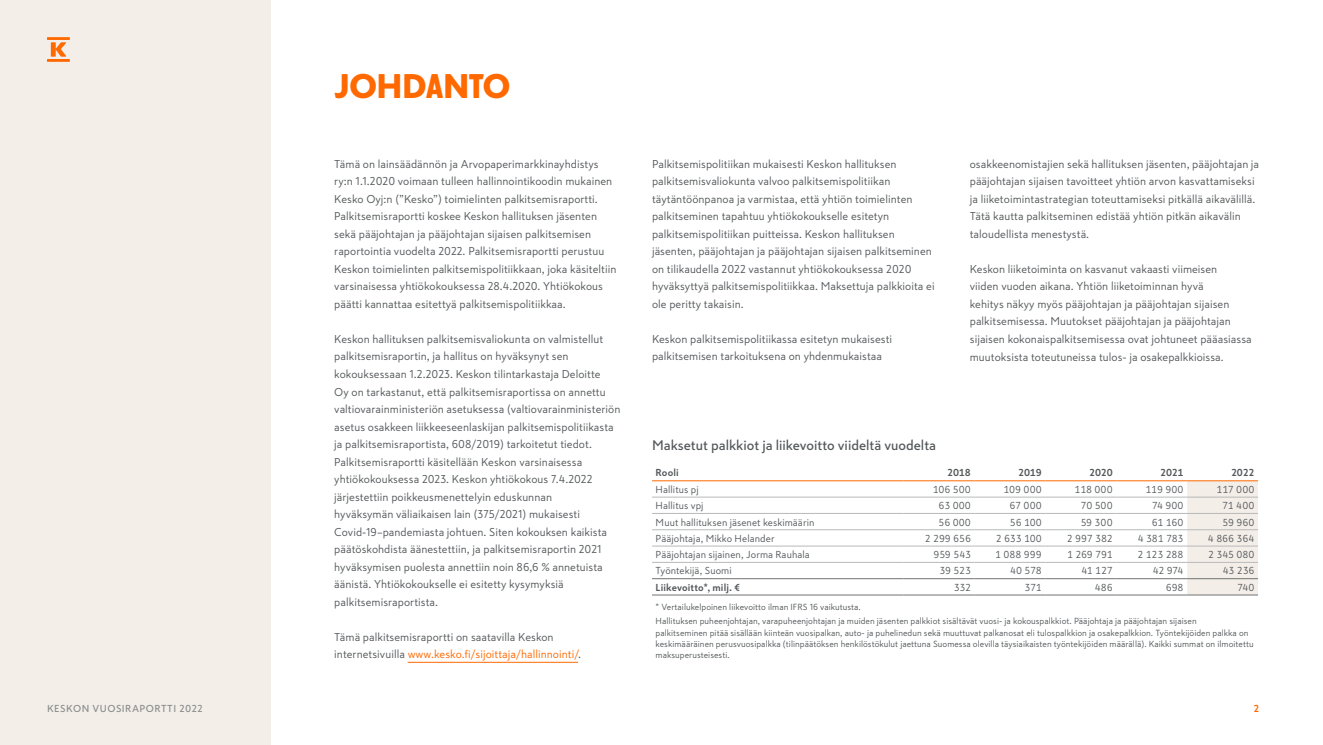
<style>
.page{position:relative;width:1323px;height:745px;background:#fff}
.page>*{position:absolute;margin:0;border:0;box-sizing:border-box;transform-origin:0 0}
.t1{font:900 33.75px "Skatta Sans Headline";letter-spacing:-.005em;color:#ff6900}
.t2{font:500 13.75px "Skatta Sans";color:#54585a}
.t3{font:11.25px/17.5px "Skatta Sans";letter-spacing:.005em;color:#54585a}
.t4{font:10px "Skatta Sans";letter-spacing:.005em;color:#54585a}
.t5{font:700 10px "Skatta Sans";color:#54585a}
.t6{font:500 10px "Skatta Sans";letter-spacing:.05em;color:#898d8d}
.t7{font:700 10px "Skatta Sans";color:#ff6900}
.t8{font:8.75px/11.2px "Skatta Sans";letter-spacing:.005em;color:#54585a}
.s1{color:#ff6900}
</style>
<div class="page">
<hr style="left:408px;top:661px;width:170px;height:1px;background:#ff6900">
<div style="left:1187px;top:481px;width:71px;height:113px;background:#f4eee9"></div>
<hr style="left:652px;top:480px;width:252px;height:1px;background:#ff6900">
<hr style="left:904px;top:480px;width:70px;height:1px;background:#ff6900">
<hr style="left:974px;top:480px;width:71px;height:1px;background:#ff6900">
<hr style="left:1045px;top:480px;width:71px;height:1px;background:#ff6900">
<hr style="left:1116px;top:480px;width:71px;height:1px;background:#ff6900">
<hr style="left:1187px;top:480px;width:71px;height:1px;background:#ff6900">
<hr style="left:652px;top:513px;width:252px;height:1px;background:#b8b9b9">
<hr style="left:652px;top:529px;width:252px;height:1px;background:#b8b9b9">
<hr style="left:652px;top:578px;width:252px;height:1px;background:#707372">
<hr style="left:904px;top:578px;width:70px;height:1px;background:#707372">
<hr style="left:974px;top:578px;width:71px;height:1px;background:#707372">
<hr style="left:1045px;top:578px;width:71px;height:1px;background:#707372">
<hr style="left:1116px;top:578px;width:71px;height:1px;background:#707372">
<hr style="left:1187px;top:578px;width:71px;height:1px;background:#707372">
<hr style="left:652px;top:594px;width:252px;height:1px;background:#707372">
<hr style="left:904px;top:594px;width:70px;height:1px;background:#707372">
<hr style="left:974px;top:594px;width:71px;height:1px;background:#707372">
<hr style="left:1045px;top:594px;width:71px;height:1px;background:#707372">
<hr style="left:1116px;top:594px;width:71px;height:1px;background:#707372">
<hr style="left:1187px;top:594px;width:71px;height:1px;background:#707372">
<hr style="left:652px;top:545px;width:252px;height:1px;background:#b8b9b9">
<hr style="left:652px;top:496px;width:252px;height:1px;background:#b8b9b9">
<hr style="left:652px;top:561px;width:252px;height:1px;background:#b8b9b9">
<hr style="left:904px;top:496px;width:70px;height:1px;background:#b8b9b9">
<hr style="left:974px;top:496px;width:71px;height:1px;background:#b8b9b9">
<hr style="left:1045px;top:496px;width:71px;height:1px;background:#b8b9b9">
<hr style="left:1116px;top:496px;width:71px;height:1px;background:#b8b9b9">
<hr style="left:1187px;top:496px;width:71px;height:1px;background:#b8b9b9">
<hr style="left:904px;top:513px;width:70px;height:1px;background:#b8b9b9">
<hr style="left:974px;top:513px;width:71px;height:1px;background:#b8b9b9">
<hr style="left:1045px;top:513px;width:71px;height:1px;background:#b8b9b9">
<hr style="left:1116px;top:513px;width:71px;height:1px;background:#b8b9b9">
<hr style="left:1187px;top:513px;width:71px;height:1px;background:#b8b9b9">
<hr style="left:904px;top:529px;width:70px;height:1px;background:#b8b9b9">
<hr style="left:974px;top:529px;width:71px;height:1px;background:#b8b9b9">
<hr style="left:1045px;top:529px;width:71px;height:1px;background:#b8b9b9">
<hr style="left:1116px;top:529px;width:71px;height:1px;background:#b8b9b9">
<hr style="left:1187px;top:529px;width:71px;height:1px;background:#b8b9b9">
<hr style="left:904px;top:545px;width:70px;height:1px;background:#b8b9b9">
<hr style="left:974px;top:545px;width:71px;height:1px;background:#b8b9b9">
<hr style="left:1045px;top:545px;width:71px;height:1px;background:#b8b9b9">
<hr style="left:1116px;top:545px;width:71px;height:1px;background:#b8b9b9">
<hr style="left:1187px;top:545px;width:71px;height:1px;background:#b8b9b9">
<hr style="left:904px;top:561px;width:70px;height:1px;background:#b8b9b9">
<hr style="left:974px;top:561px;width:71px;height:1px;background:#b8b9b9">
<hr style="left:1045px;top:561px;width:71px;height:1px;background:#b8b9b9">
<hr style="left:1116px;top:561px;width:71px;height:1px;background:#b8b9b9">
<hr style="left:1187px;top:561px;width:71px;height:1px;background:#b8b9b9">
<div style="left:0;top:0;width:270px;height:744px;background:#f4eee9"></div>
<svg style="left:47px;top:37px;width:23px;height:25px"></svg>
<h1 class="t1" style="left:334px;top:65px;width:177px">JOHDANTO</h1>
<p class="t3" style="left:334px;top:155px;width:284px">Tämä on lainsäädännön ja Arvopaperimarkkinayhdistys ry:n 1.1.2020 voimaan tulleen hallinnointikoodin mukainen Kesko Oyj:n (”Kesko”) toimielinten palkitsemisraportti.<br>Palkitsemisraportti koskee Keskon hallituksen jäsenten sekä pääjohtajan ja pääjohtajan sijaisen palkitsemisen raportointia vuodelta 2022. Palkitsemisraportti perustuu Keskon toimielinten palkitsemispolitiikkaan, joka käsiteltiin varsinaisessa yhtiökokouksessa 28.4.2020. Yhtiökokous päätti kannattaa esitettyä palkitsemispolitiikkaa.</p>
<p class="t3" style="left:334px;top:330px;width:288px">Keskon hallituksen palkitsemisvaliokunta on valmistellut palkitsemisraportin, ja hallitus on hyväksynyt sen kokouksessaan 1.2.2023. Keskon tilintarkastaja Deloitte<br>Oy on tarkastanut, että palkitsemisraportissa on annettu valtiovarainministeriön asetuksessa (valtiovarainministeriön asetus osakkeen liikkeeseenlaskijan palkitsemispolitiikasta ja palkitsemisraportista, 608/2019) tarkoitetut tiedot.<br>Palkitsemisraportti käsitellään Keskon varsinaisessa yhtiökokouksessa 2023. Keskon yhtiökokous 7.4.2022 järjestettiin poikkeusmenettelyin eduskunnan<br>hyväksymän väliaikaisen lain (375/2021) mukaisesti Covid-19–pandemiasta johtuen. Siten kokouksen kaikista päätöskohdista äänestettiin, ja palkitsemisraportin 2021 hyväksymisen puolesta annettiin noin 86,6 % annetuista äänistä. Yhtiökokoukselle ei esitetty kysymyksiä palkitsemisraportista.</p>
<p class="t3" style="left:334px;top:627px;width:248px">Tämä palkitsemisraportti on saatavilla Keskon internetsivuilla <span class="s1">www.kesko.fi/sijoittaja/hallinnointi/</span>.</p>
<p class="t3" style="left:652px;top:155px;width:284px">Palkitsemispolitiikan mukaisesti Keskon hallituksen palkitsemisvaliokunta valvoo palkitsemispolitiikan täytäntöönpanoa ja varmistaa, että yhtiön toimielinten palkitseminen tapahtuu yhtiökokoukselle esitetyn palkitsemispolitiikan puitteissa. Keskon hallituksen jäsenten, pääjohtajan ja pääjohtajan sijaisen palkitseminen on tilikaudella 2022 vastannut yhtiökokouksessa 2020 hyväksyttyä palkitsemispolitiikkaa. Maksettuja palkkioita ei ole peritty takaisin.</p>
<p class="t3" style="left:652px;top:330px;width:242px">Keskon palkitsemispolitiikassa esitetyn mukaisesti palkitsemisen tarkoituksena on yhdenmukaistaa</p>
<p class="t3" style="left:970px;top:155px;width:291px">osakkeenomistajien sekä hallituksen jäsenten, pääjohtajan ja pääjohtajan sijaisen tavoitteet yhtiön arvon kasvattamiseksi ja liiketoimintastrategian toteuttamiseksi pitkällä aikavälillä.<br>Tätä kautta palkitseminen edistää yhtiön pitkän aikavälin taloudellista menestystä.</p>
<p class="t3" style="left:970px;top:260px;width:284px">Keskon liiketoiminta on kasvanut vakaasti viimeisen<br>viiden vuoden aikana. Yhtiön liiketoiminnan hyvä<br>kehitys näkyy myös pääjohtajan ja pääjohtajan sijaisen palkitsemisessa. Muutokset pääjohtajan ja pääjohtajan sijaisen kokonaispalkitsemisessa ovat johtuneet pääasiassa muutoksista toteutuneissa tulos- ja osakepalkkioissa.</p>
<p class="t2" style="left:652px;top:435px;width:286px">Maksetut palkkiot ja liikevoitto viideltä vuodelta</p>
<p class="t5" style="left:656px;top:465px;width:25px">Rooli</p>
<p class="t5" style="left:947px;top:465px;width:25px">2018</p>
<p class="t5" style="left:1018px;top:465px;width:25px">2019</p>
<p class="t5" style="left:1089px;top:465px;width:25px">2020</p>
<p class="t5" style="left:1160px;top:465px;width:25px">2021</p>
<p class="t5" style="left:1231px;top:465px;width:25px">2022</p>
<p class="t4" style="left:656px;top:482px;width:45px">Hallitus pj</p>
<p class="t4" style="left:933px;top:482px;width:40px">106 500</p>
<p class="t4" style="left:1003px;top:482px;width:40px">109 000</p>
<p class="t4" style="left:1074px;top:482px;width:40px">118 000</p>
<p class="t4" style="left:1145px;top:482px;width:40px">119 900</p>
<p class="t4" style="left:1217px;top:482px;width:39px">117 000</p>
<p class="t4" style="left:656px;top:498px;width:49px">Hallitus vpj</p>
<p class="t4" style="left:938px;top:498px;width:34px">63 000</p>
<p class="t4" style="left:1009px;top:498px;width:34px">67 000</p>
<p class="t4" style="left:1080px;top:498px;width:34px">70 500</p>
<p class="t4" style="left:1152px;top:498px;width:33px">74 900</p>
<p class="t4" style="left:1222px;top:498px;width:34px">71 400</p>
<p class="t4" style="left:656px;top:515px;width:160px">Muut hallituksen jäsenet keskimäärin</p>
<p class="t4" style="left:938px;top:515px;width:34px">56 000</p>
<p class="t4" style="left:1010px;top:515px;width:33px">56 100</p>
<p class="t4" style="left:1081px;top:515px;width:34px">59 300</p>
<p class="t4" style="left:1152px;top:515px;width:33px">61 160</p>
<p class="t4" style="left:1222px;top:515px;width:33px">59 960</p>
<p class="t4" style="left:656px;top:531px;width:121px">Pääjohtaja, Mikko Helander</p>
<p class="t4" style="left:925px;top:531px;width:48px">2 299 656</p>
<p class="t4" style="left:996px;top:531px;width:48px">2 633 100</p>
<p class="t4" style="left:1067px;top:531px;width:47px">2 997 382</p>
<p class="t4" style="left:1138px;top:531px;width:47px">4 381 783</p>
<p class="t4" style="left:1208px;top:531px;width:48px">4 866 364</p>
<p class="t4" style="left:656px;top:547px;width:156px">Pääjohtajan sijainen, Jorma Rauhala</p>
<p class="t4" style="left:934px;top:547px;width:39px">959 543</p>
<p class="t4" style="left:995px;top:547px;width:48px">1 088 999</p>
<p class="t4" style="left:1067px;top:547px;width:47px">1 269 791</p>
<p class="t4" style="left:1137px;top:547px;width:48px">2 123 288</p>
<p class="t4" style="left:1208px;top:547px;width:48px">2 345 080</p>
<p class="t4" style="left:656px;top:564px;width:78px">Työntekijä, Suomi</p>
<p class="t4" style="left:940px;top:564px;width:33px">39 523</p>
<p class="t4" style="left:1010px;top:564px;width:33px">40 578</p>
<p class="t4" style="left:1081px;top:564px;width:33px">41 127</p>
<p class="t4" style="left:1153px;top:564px;width:32px">42 974</p>
<p class="t4" style="left:1223px;top:564px;width:33px">43 236</p>
<p class="t5" style="left:656px;top:579px;width:86px">Liikevoitto*, milj. €</p>
<p class="t4" style="left:954px;top:580px;width:19px">332</p>
<p class="t4" style="left:1024px;top:580px;width:19px">371</p>
<p class="t4" style="left:1095px;top:580px;width:19px">486</p>
<p class="t4" style="left:1166px;top:580px;width:19px">698</p>
<p class="t4" style="left:1237px;top:580px;width:19px">740</p>
<p class="t8" style="left:656px;top:598px;width:543px;line-height:14.8px">* Vertailukelpoinen liikevoitto ilman IFRS 16 vaikutusta.<br>Hallituksen puheenjohtajan, varapuheenjohtajan ja muiden jäsenten palkkiot sisältävät vuosi- ja kokouspalkkiot. Pääjohtaja ja pääjohtajan sijaisen</p>
<p class="t8" style="left:656px;top:626px;width:599px">palkitseminen pitää sisällään kiinteän vuosipalkan, auto- ja puhelinedun sekä muuttuvat palkanosat eli tulospalkkion ja osakepalkkion. Työntekijöiden palkka on keskimääräinen perusvuosipalkka (tilinpäätöksen henkilöstökulut jaettuna Suomessa olevilla täysiaikaisten työntekijöiden määrällä). Kaikki summat on ilmoitettu maksuperusteisesti.</p>
<p class="t6" style="left:47px;top:701px;width:157px">KESKON VUOSIRAPORTTI 2022</p>
<p class="t7" style="left:1254px;top:701px;width:7px">2</p>
</div>
